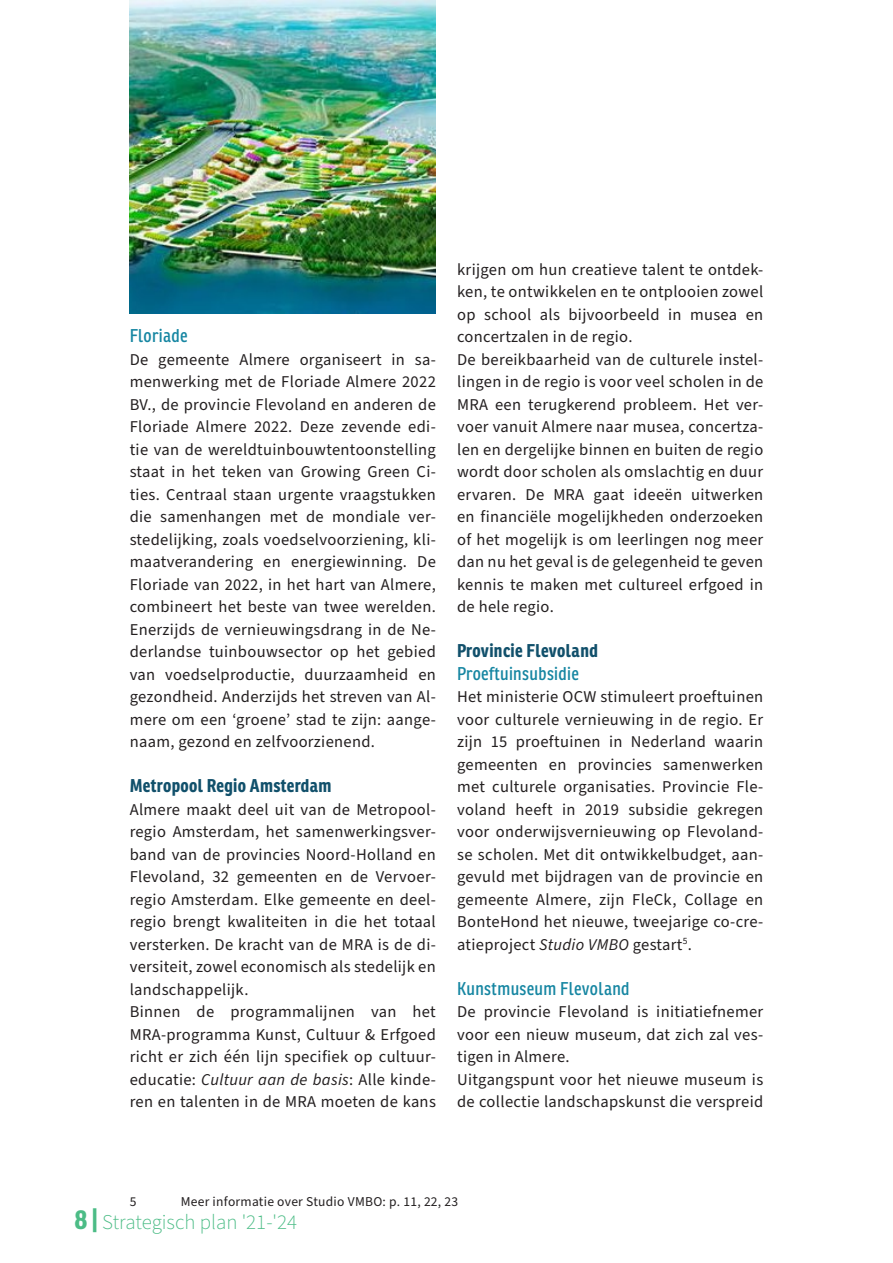
<style>
.page{position:relative;width:893px;height:1263px;background:#fff}
.page>*{position:absolute;margin:0;border:0;box-sizing:border-box;transform-origin:0 0}
.t1{font:300 21px "Source Sans Pro";color:#4cbc86}
.SP_Normaal{font:18px "Ronnia Cond";letter-spacing:.02em;color:#1686a2}
.SP_Normaal-2{font:700 18px "Ronnia Cond";letter-spacing:.02em;color:#11506b}
.SP_Normaal-3{font:16.5px/22.5px "Source Sans Pro";letter-spacing:.02em;color:#231f20;text-align:justify}
.SP_Normaal-4{font:13.5px "Source Sans Pro";letter-spacing:.02em;color:#231f20}
.s1{font-style:italic}
.s2{font-family:"Ronnia Cond";font-weight:700;font-size:27px}
</style>
<div class="page">
<img style="left:130px;top:0;width:306px;height:313px">
<p class="SP_Normaal" style="left:130px;top:324px;width:60px">Floriade</p>
<p class="SP_Normaal-3" style="left:130px;top:348px;width:308px">De gemeente Almere organiseert in sa&shy;menwerking met de Floriade Almere 2022<br>BV., de provincie Flevoland en anderen de Floriade Almere 2022. Deze zevende edi&shy;tie van de wereldtuinbouwtentoonstelling staat in het teken van Growing Green Ci&shy;ties. Centraal staan urgente vraagstukken die samenhangen met de mondiale ver&shy;stedelijking, zoals voedselvoorziening, kli&shy;maatverandering en energiewinning. De Floriade van 2022, in het hart van Almere, combineert het beste van twee werelden.<br>Enerzijds de vernieuwingsdrang in de Ne&shy;derlandse tuinbouwsector op het gebied van voedselproductie, duurzaamheid en gezondheid. Anderzijds het streven van Al&shy;mere om een ‘groene’ stad te zijn: aange&shy;naam, gezond en zelfvoorzienend.</p>
<p class="SP_Normaal-2" style="left:130px;top:774px;width:203px">Metropool Regio Amsterdam</p>
<p class="SP_Normaal-3" style="left:130px;top:798px;width:308px">Almere maakt deel uit van de Metropool&shy;regio Amsterdam, het samenwerkingsver&shy;band van de provincies Noord-Holland en Flevoland, 32 gemeenten en de Vervoer&shy;regio Amsterdam. Elke gemeente en deel&shy;regio brengt kwaliteiten in die het totaal versterken. De kracht van de MRA is de di&shy;versiteit, zowel economisch als stedelijk en landschappelijk.</p>
<p class="SP_Normaal-3" style="left:130px;top:1001px;width:308px">Binnen de programmalijnen van het MRA-programma Kunst, Cultuur &amp; Erfgoed richt er zich één lijn specifiek op cultuur&shy;educatie: <span class="s1">Cultuur aan de basis</span>: Alle kinde&shy;ren en talenten in de MRA moeten de kans</p>
<p class="SP_Normaal-3" style="left:457px;top:258px;width:308px">krijgen om hun creatieve talent te ontdek&shy;ken, te ontwikkelen en te ontplooien zowel op school als bijvoorbeeld in musea en concertzalen in de regio.</p>
<p class="SP_Normaal-3" style="left:457px;top:348px;width:308px">De bereikbaarheid van de culturele instel&shy;lingen in de regio is voor veel scholen in de MRA een terugkerend probleem. Het ver&shy;voer vanuit Almere naar musea, concertza&shy;len en dergelijke binnen en buiten de regio wordt door scholen als omslachtig en duur ervaren. De MRA gaat ideeën uitwerken en financiële mogelijkheden onderzoeken of het mogelijk is om leerlingen nog meer dan nu het geval is de gelegenheid te geven kennis te maken met cultureel erfgoed in de hele regio.</p>
<p class="SP_Normaal-2" style="left:457px;top:639px;width:142px">Provincie Flevoland</p>
<p class="SP_Normaal" style="left:457px;top:662px;width:123px">Proeftuinsubsidie</p>
<p class="SP_Normaal-3" style="left:457px;top:686px;width:308px">Het ministerie OCW stimuleert proeftuinen voor culturele vernieuwing in de regio. Er zijn 15 proeftuinen in Nederland waarin gemeenten en provincies samenwerken met culturele organisaties. Provincie Fle&shy;voland heeft in 2019 subsidie gekregen voor onderwijsvernieuwing op Flevoland&shy;se scholen. Met dit ontwikkelbudget, aan&shy;gevuld met bijdragen van de provincie en gemeente Almere, zijn FleCk, Collage en BonteHond het nieuwe, tweejarige co-cre&shy;atieproject <span class="s1">Studio VMBO</span> gestart<sup>5</sup>.</p>
<p class="SP_Normaal" style="left:457px;top:977px;width:174px">Kunstmuseum Flevoland</p>
<p class="SP_Normaal-3" style="left:457px;top:1001px;width:308px">De provincie Flevoland is initiatiefnemer voor een nieuw museum, dat zich zal ves&shy;tigen in Almere.</p>
<p class="SP_Normaal-3" style="left:457px;top:1068px;width:308px">Uitgangspunt voor het nieuwe museum is de collectie landschapskunst die verspreid</p>
<p class="SP_Normaal-4" style="left:130px;top:1193px;width:8px">5</p>
<p class="SP_Normaal-4" style="left:181px;top:1193px;width:279px">Meer informatie over Studio VMBO: p. 11, 22, 23</p>
<p class="t1" style="left:74px;top:1208px;width:224px"><span class="s2">8 |</span> Strategisch plan '21-'24</p>
</div>
